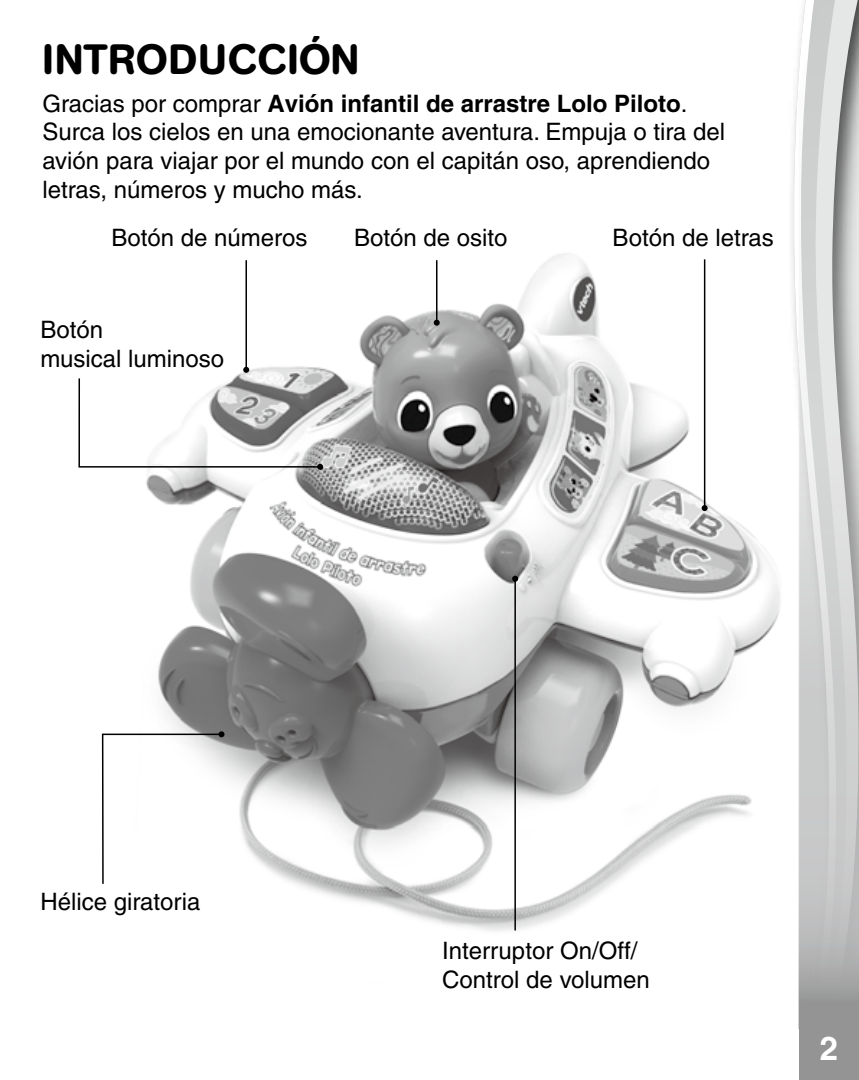
<style>
.page{position:relative;width:859px;height:1080px;background:#fff}
.page>*{position:absolute;margin:0;border:0;box-sizing:border-box;transform-origin:0 0}
.t1{font:500 42px "AG Book Rounded";letter-spacing:.02em;color:#000}
.t2{font:700 33px "Helvetica";color:#fff}
.t3{font:500 24px/28.8px "Helvetica";color:#000}
.s1{font-weight:700}
</style>
<div class="page">
<img style="left:146px;top:254px;width:634px;height:677px">
<svg style="left:793px;top:55px;width:6px;height:974px"></svg>
<svg style="left:799px;top:0;width:60px;height:1080px;background:#c7c8c8"></svg>
<hr style="left:514px;top:579px;width:2px;height:352px;background:#000">
<svg style="left:512px;top:576px;width:6px;height:6px"></svg>
<svg style="left:101px;top:731px;width:123px;height:154px"></svg>
<hr style="left:436px;top:260px;width:1px;height:63px;background:#000">
<svg style="left:434px;top:320px;width:6px;height:6px"></svg>
<hr style="left:245px;top:260px;width:2px;height:110px;background:#000">
<svg style="left:78px;top:367px;width:245px;height:103px"></svg>
<hr style="left:704px;top:259px;width:1px;height:249px;background:#000">
<svg style="left:702px;top:505px;width:6px;height:6px"></svg>
<h1 class="t1" style="left:42px;top:35px;width:318px">INTRODUCCIÓN</h1>
<p class="t3" style="left:42px;top:89px;width:684px">Gracias por comprar <span class="s1">Avión infantil de arrastre Lolo Piloto</span>.<br>Surca los cielos en una emocionante aventura. Empuja o tira del avión para viajar por el mundo con el capitán oso, aprendiendo letras, números y mucho más.</p>
<p class="t3" style="left:111px;top:223px;width:198px">Botón de números</p>
<p class="t3" style="left:354px;top:223px;width:155px">Botón de osito</p>
<p class="t3" style="left:613px;top:223px;width:163px">Botón de letras</p>
<p class="t3" style="left:40px;top:315px;width:185px">Botón<br>musical luminoso</p>
<p class="t3" style="left:40px;top:887px;width:162px">Hélice giratoria</p>
<p class="t3" style="left:442px;top:936px;width:209px">Interruptor On/Off/<br>Control de volumen</p>
<h2 class="t2" style="left:820px;top:1025px;width:24px">2 <sup>2</sup>2</h2>
</div>
